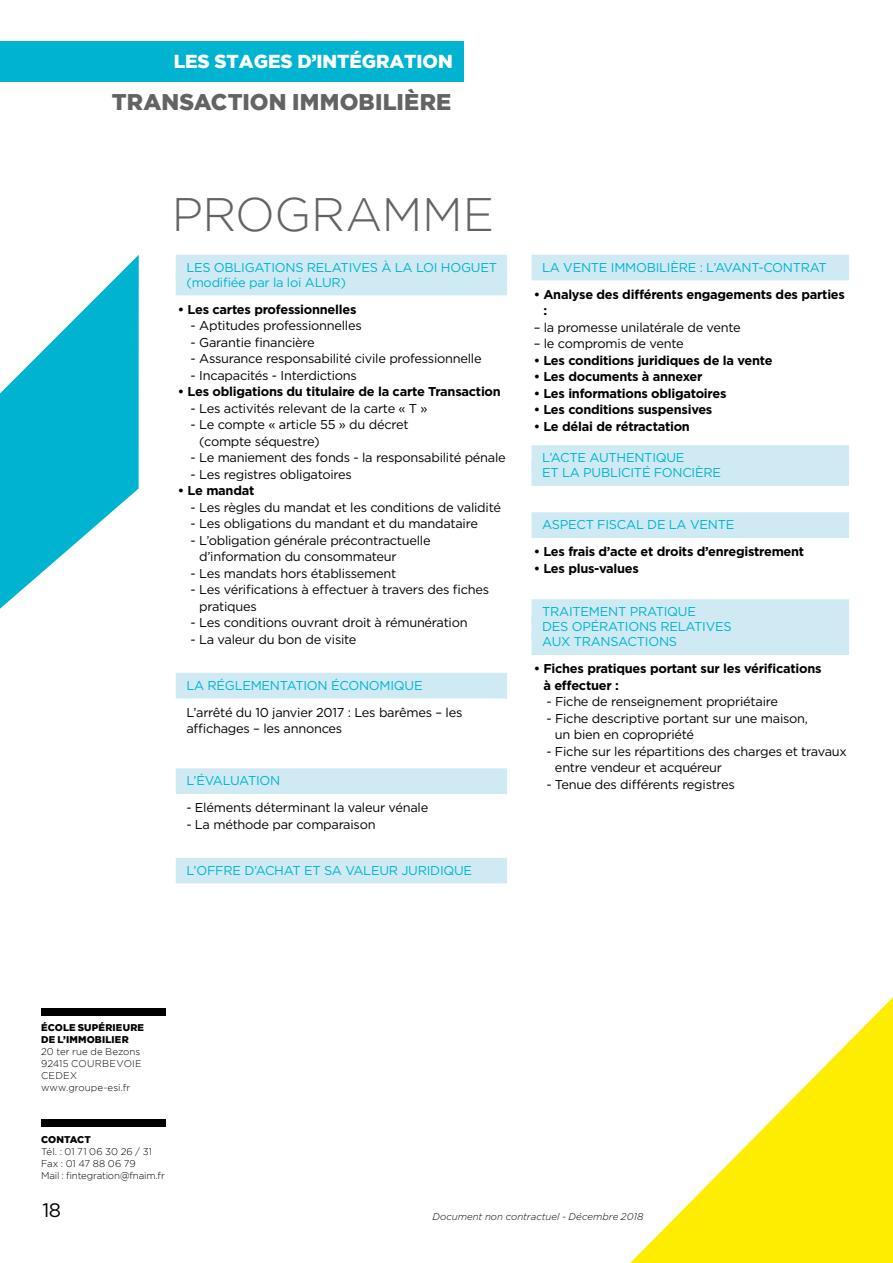
<style>
.page{position:relative;width:893px;height:1263px;background:#fff}
.page>*{position:absolute;margin:0;border:0;box-sizing:border-box;transform-origin:0 0}
.t1{font:300 46.8px "Gotham";letter-spacing:-.01em;color:#646363}
.t2{font:900 22.65px "Gotham";letter-spacing:.005em;color:#646363}
.t3{font:19.5px "Gotham";color:#000}
.t4{font:900 18.75px "Gotham";letter-spacing:-.005em;color:#fff}
.t5{font:12.9px/16.5px "Gotham";letter-spacing:-.02em;color:#000}
.t6{font:700 12.9px/16.5px "Gotham";letter-spacing:-.02em;color:#000}
.t7{font:12.9px/15px "Gotham";letter-spacing:-.02em;color:#00b3d0}
.t8{font:300 9.75px/12px "Gotham";letter-spacing:-.015em;color:#000}
.t9{font:300 9.75px/12px "Gotham";letter-spacing:.005em;color:#000}
.t10{font:italic 300 9.75px "Gotham";color:#000}
.t11{font:900 9.75px/12px "Gotham";letter-spacing:.015em;color:#000}
.t12{font:900 9.75px "Gotham";letter-spacing:-.005em;color:#000}
</style>
<div class="page">
<svg style="left:630px;top:997px;width:263px;height:266px"></svg>
<svg style="left:0;top:255px;width:139px;height:354px;fill:#00b3d0"></svg>
<div style="left:0;top:42px;width:464px;height:40px;background:#00b3d0"></div>
<div style="left:41px;top:1008px;width:124px;height:7px;background:#000"></div>
<div style="left:41px;top:1119px;width:124px;height:8px;background:#000"></div>
<div style="left:176px;top:255px;width:331px;height:25px;background:#cfeaf3"></div>
<div style="left:176px;top:270px;width:331px;height:25px;background:#cfeaf3"></div>
<div style="left:176px;top:673px;width:331px;height:25px;background:#cfeaf3"></div>
<div style="left:176px;top:768px;width:331px;height:26px;background:#cfeaf3"></div>
<div style="left:176px;top:858px;width:331px;height:25px;background:#cfeaf3"></div>
<div style="left:531px;top:255px;width:318px;height:25px;background:#cfeaf3"></div>
<div style="left:531px;top:445px;width:318px;height:26px;background:#cfeaf3"></div>
<div style="left:531px;top:460px;width:318px;height:26px;background:#cfeaf3"></div>
<div style="left:531px;top:512px;width:318px;height:26px;background:#cfeaf3"></div>
<div style="left:531px;top:599px;width:318px;height:26px;background:#cfeaf3"></div>
<div style="left:531px;top:614px;width:318px;height:26px;background:#cfeaf3"></div>
<div style="left:531px;top:629px;width:318px;height:26px;background:#cfeaf3"></div>
<h3 class="t4" style="left:174px;top:50px;width:280px">LES STAGES D’INTÉGRATION</h3>
<h2 class="t2" style="left:112px;top:89px;width:341px">TRANSACTION IMMOBILIÈRE</h2>
<h1 class="t1" style="left:172px;top:189px;width:324px">PROGRAMME</h1>
<p class="t7" style="left:186px;top:259px;width:312px">LES OBLIGATIONS RELATIVES À LA LOI HOGUET (modifiée par la loi ALUR)</p>
<p class="t6" style="left:178px;top:301px;width:180px">• Les cartes professionnelles</p>
<p class="t5" style="left:191px;top:317px;width:173px">- Aptitudes professionnelles</p>
<p class="t5" style="left:191px;top:334px;width:126px">- Garantie financière</p>
<p class="t5" style="left:191px;top:350px;width:293px">- Assurance responsabilité civile professionnelle</p>
<p class="t5" style="left:191px;top:367px;width:168px">- Incapacités - Interdictions</p>
<p class="t6" style="left:178px;top:383px;width:324px">• Les obligations du titulaire de la carte Transaction</p>
<p class="t5" style="left:191px;top:400px;width:239px">- Les activités relevant de la carte « T »</p>
<p class="t5" style="left:199px;top:416px;width:211px;text-indent:-9px">- Le compte « article 55 » du décret (compte séquestre)</p>
<p class="t5" style="left:191px;top:449px;width:317px">- Le maniement des fonds - la responsabilité pénale</p>
<p class="t5" style="left:191px;top:466px;width:163px">- Les registres obligatoires</p>
<p class="t6" style="left:178px;top:482px;width:78px">• Le mandat</p>
<p class="t5" style="left:191px;top:499px;width:312px">- Les règles du mandat et les conditions de validité</p>
<p class="t5" style="left:191px;top:515px;width:289px">- Les obligations du mandant et du mandataire</p>
<p class="t5" style="left:199px;top:532px;width:233px;text-indent:-9px">- L’obligation générale précontractuelle d’information du consommateur</p>
<p class="t5" style="left:191px;top:565px;width:207px">- Les mandats hors établissement</p>
<p class="t5" style="left:199px;top:581px;width:291px;text-indent:-9px">- Les vérifications à effectuer à travers des fiches pratiques</p>
<p class="t5" style="left:191px;top:614px;width:279px">- Les conditions ouvrant droit à rémunération</p>
<p class="t5" style="left:191px;top:631px;width:167px">- La valeur du bon de visite</p>
<p class="t7" style="left:186px;top:677px;width:238px">LA RÉGLEMENTATION ÉCONOMIQUE</p>
<p class="t5" style="left:186px;top:704px;width:277px">L’arrêté du 10 janvier 2017 : Les barêmes – les affichages – les annonces</p>
<p class="t7" style="left:186px;top:773px;width:95px">L’ÉVALUATION</p>
<p class="t5" style="left:186px;top:799px;width:243px">- Eléments déterminant la valeur vénale</p>
<p class="t5" style="left:186px;top:816px;width:191px">- La méthode par comparaison</p>
<p class="t7" style="left:186px;top:863px;width:287px">L’OFFRE D’ACHAT ET SA VALEUR JURIDIQUE</p>
<p class="t7" style="left:542px;top:259px;width:286px">LA VENTE IMMOBILIÈRE : L’AVANT-CONTRAT</p>
<p class="t6" style="left:543px;top:286px;width:303px;text-indent:-10px">• Analyse des différents engagements des parties :</p>
<p class="t5" style="left:534px;top:319px;width:209px">– la promesse unilatérale de vente</p>
<p class="t5" style="left:534px;top:335px;width:152px">– le compromis de vente</p>
<p class="t6" style="left:534px;top:352px;width:240px">• Les conditions juridiques de la vente</p>
<p class="t6" style="left:534px;top:368px;width:170px">• Les documents à annexer</p>
<p class="t6" style="left:534px;top:385px;width:194px">• Les informations obligatoires</p>
<p class="t6" style="left:534px;top:401px;width:180px">• Les conditions suspensives</p>
<p class="t6" style="left:534px;top:418px;width:158px">• Le délai de rétractation</p>
<p class="t7" style="left:542px;top:450px;width:180px">L’ACTE AUTHENTIQUE<br>ET LA PUBLICITÉ FONCIÈRE</p>
<p class="t7" style="left:542px;top:517px;width:194px">ASPECT FISCAL DE LA VENTE</p>
<p class="t6" style="left:534px;top:543px;width:272px">• Les frais d’acte et droits d’enregistrement</p>
<p class="t6" style="left:534px;top:560px;width:107px">• Les plus-values</p>
<p class="t7" style="left:542px;top:604px;width:191px">TRAITEMENT PRATIQUE<br>DES OPÉRATIONS RELATIVES<br>AUX TRANSACTIONS</p>
<p class="t6" style="left:543px;top:660px;width:280px;text-indent:-10px">• Fiches pratiques portant sur les vérifications à effectuer :</p>
<p class="t5" style="left:546px;top:693px;width:233px">- Fiche de renseignement propriétaire</p>
<p class="t5" style="left:555px;top:710px;width:255px;text-indent:-9px">- Fiche descriptive portant sur une maison, un bien en copropriété</p>
<p class="t5" style="left:555px;top:743px;width:293px;text-indent:-9px">- Fiche sur les répartitions des charges et travaux entre vendeur et acquéreur</p>
<p class="t5" style="left:546px;top:776px;width:190px">- Tenue des différents registres</p>
<p class="t11" style="left:41px;top:1021px;width:104px">ÉCOLE SUPÉRIEURE<br>DE L’IMMOBILIER</p>
<p class="t9" style="left:41px;top:1046px;width:102px">20 ter rue de Bezons<br>92415 COURBEVOIE<br>CEDEX www.groupe-esi.fr</p>
<p class="t12" style="left:41px;top:1133px;width:51px">CONTACT</p>
<p class="t8" style="left:41px;top:1145px;width:125px">Tél. : 01 71 06 30 26 / 31<br>Fax : 01 47 88 06 79<br>Mail : fintegration@fnaim.fr</p>
<h3 class="t3" style="left:43px;top:1197px;width:20px">18</h3>
<p class="t10" style="left:432px;top:1210px;width:212px">Document non contractuel - Décembre 2018</p>
</div>
